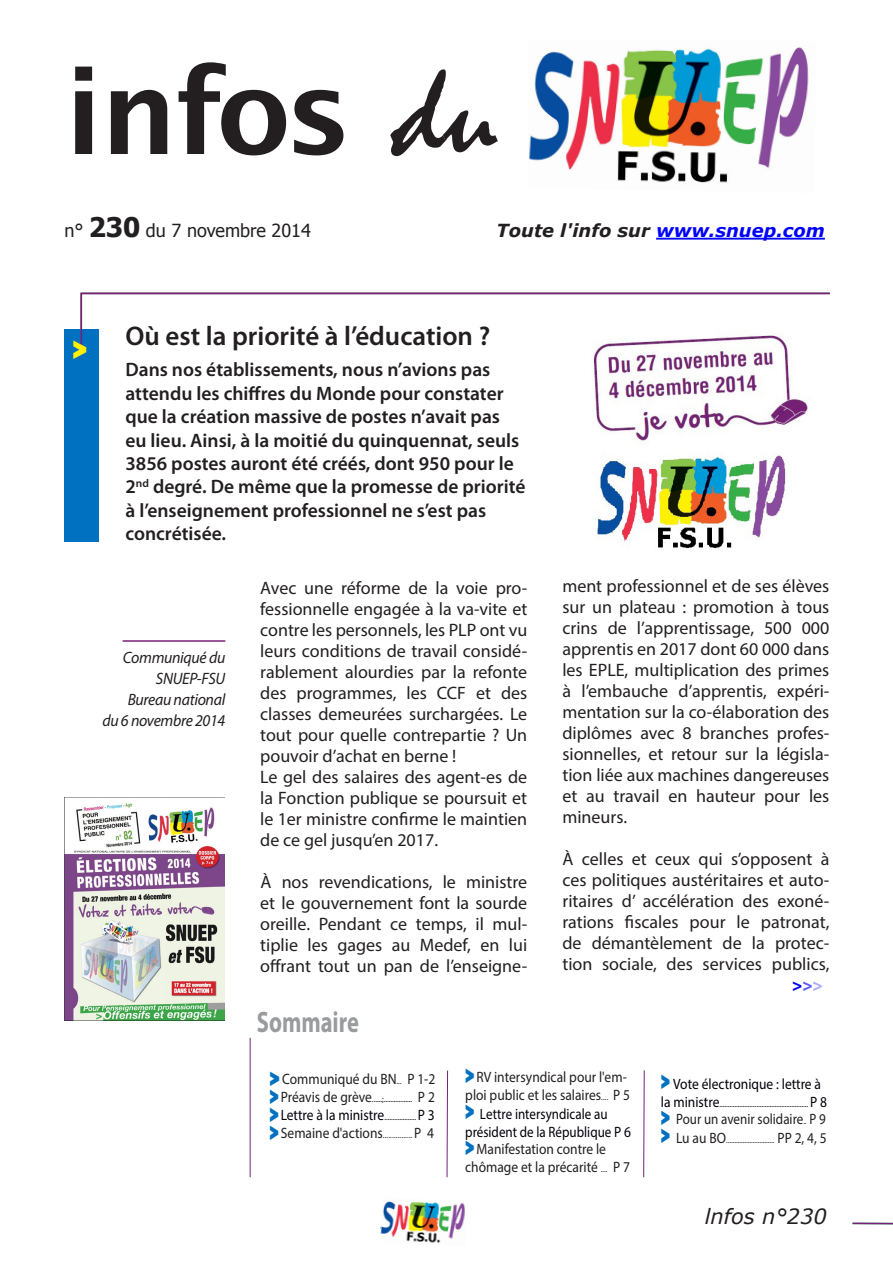
<style>
.page{position:relative;width:893px;height:1263px;background:#fff}
.page>*{position:absolute;margin:0;border:0;box-sizing:border-box;transform-origin:0 0}
.t1{font:600 117px "Lucida Sans";letter-spacing:-.035em;color:#231f20}
.t2{font:700 29.7px "Myriad Pro";color:#999b9e;scale:.76 1}
.Titre_couv{font:600 27px "Myriad Pro";color:#231f20}
.t3{font:27px "Latin Wide";color:#fff101;scale:1.1 1}
.t4{font:italic 21px "Verdana";color:#231f20}
.t5{font:600 19.5px/23.4px "Myriad Pro";color:#231f20}
.t6{font:18px/21px "Myriad Pro";color:#231f20;text-align:justify}
.t7{font:italic 700 18px "Verdana";color:#231f20}
.t8{font:18px "Tahoma";color:#231f20}
.texte{font:900 17.85px "Myriad Pro";color:#00f}
.réserve{font:italic 16.5px/21px "Myriad Pro";letter-spacing:-.02em;color:#231f20;text-align:right;scale:.96 1}
.sommaire{font:15px/18px "Myriad Pro";color:#231f20;scale:.9 1}
.sommaire-2{font:15px/18px "Myriad Pro";color:#00000a;scale:.9 1}
.sommaire-3{font:15px/18px "Myriad Pro";color:#00000a;scale:.87 1}
.sommaire-4{font:15px "Myriad Pro";color:#231f20;scale:.87 1}
.sommaire-5{font:9px "Myriad Pro";color:#00000a;scale:.9 1}
.sommaire-6{font:9px "Myriad Pro";color:#231f20;scale:.9 1}
.s1{font-family:"Mistral";font-weight:400;font-size:129px}
.s2{font-weight:700;font-size:27px}
.s3{color:#00f}
.s4{color:#5959ff}
.s5{color:#ababff}
.s6{font-family:"Latin Wide";font-size:21px;color:#0070c0}
.s7{font-size:9px}
.s8{font-size:15px;color:#231f20}
.s9{color:#231f20}
.s10{font-size:9px;color:#231f20}
.s11{font-size:15px}
</style>
<div class="page">
<img style="left:529px;top:47px;width:280px;height:136px">
<img style="left:380px;top:1201px;width:85px;height:42px">
<hr style="left:656px;top:238px;width:169px;height:2px;background:#00f">
<div style="left:64px;top:329px;width:34px;height:213px;background:#0070c0"></div>
<svg style="left:80px;top:292px;width:750px;height:55px"></svg>
<svg style="left:446px;top:1070px;width:2px;height:108px"></svg>
<hr style="left:250px;top:1038px;width:1px;height:139px;background:#772075">
<svg style="left:643px;top:1070px;width:2px;height:108px"></svg>
<hr style="left:852px;top:1222px;width:41px;height:2px;background:#772075">
<hr style="left:123px;top:640px;width:102px;height:2px;background:#772075">
<img style="left:583px;top:329px;width:240px;height:220px">
<img style="left:65px;top:797px;width:160px;height:223px">
<p class="t1" style="left:65px;top:45px;width:434px">infos <span class="s1">du</span></p>
<p class="t8" style="left:65px;top:219px;width:248px">n° <span class="s2">230</span> du 7 novembre 2014</p>
<p class="t7" style="left:497px;top:219px;width:330px">Toute l'info sur <span class="s3">www.snuep.com</span></p>
<p class="t3" style="left:72px;top:333px;width:15px">&gt;</p>
<p class="Titre_couv" style="left:125px;top:318px;width:366px">Où est la priorité à l’éducation ?</p>
<p class="t5" style="left:125px;top:358px;width:402px">Dans nos établissements, nous n’avions pas attendu les chiffres du Monde pour constater que la création massive de postes n’avait pas eu lieu. Ainsi, à la moitié du quinquennat, seuls 3856 postes auront été créés, dont 950 pour le 2<sup>nd</sup> degré. De même que la promesse de priorité à l’enseignement professionnel ne s’est pas concrétisée.</p>
<p class="réserve" style="left:102px;top:647px;width:130px">Communiqué du<br>SNUEP-FSU<br>Bureau national<br>du 6 novembre 2014</p>
<p class="t6" style="left:260px;top:577px;width:269px">Avec une réforme de la voie pro&shy;fessionnelle engagée à la va-vite et contre les personnels, les PLP ont vu leurs conditions de travail considé&shy;rablement alourdies par la refonte des programmes, les CCF et des classes demeurées surchargées. Le tout pour quelle contrepartie ? Un pouvoir d’achat en berne !</p>
<p class="t6" style="left:260px;top:766px;width:269px">Le gel des salaires des agent-es de la Fonction publique se poursuit et le 1er ministre confirme le maintien de ce gel jusqu’en 2017.</p>
<p class="t6" style="left:260px;top:871px;width:269px">À nos revendications, le ministre et le gouvernement font la sourde oreille. Pendant ce temps, il mul&shy;tiplie les gages au Medef, en lui offrant tout un pan de l’enseigne-</p>
<p class="t6" style="left:562px;top:575px;width:269px">ment professionnel et de ses élèves sur un plateau : promotion à tous crins de l’apprentissage, 500 000 apprentis en 2017 dont 60 000 dans les EPLE, multiplication des primes à l’embauche d’apprentis, expéri&shy;mentation sur la co-élaboration des diplômes avec 8 branches profes&shy;sionnelles, et retour sur la législa&shy;tion liée aux machines dangereuses et au travail en hauteur pour les mineurs.</p>
<p class="t6" style="left:562px;top:848px;width:269px">À celles et ceux qui s’opposent à ces politiques austéritaires et auto&shy;ritaires d’ accélération des exoné&shy;rations fiscales pour le patronat, de démantèlement de la protec&shy;tion sociale, des services publics,</p>
<p class="texte" style="left:792px;top:974px;width:32px">&gt;<span class="s4">&gt;</span><span class="s5">&gt;</span></p>
<p class="t2" style="left:257px;top:1002px;width:136px">Sommaire</p>
<p class="sommaire" style="left:270px;top:1070px;width:186px"><span class="s6">&gt;</span>Communiqué du BN<span class="s7">...</span> P 1-2</p>
<p class="sommaire-5" style="left:270px;top:1094px;width:185px"><span class="s6">&gt;</span> <span class="s8">Préavis de grève</span>......;................. <span class="s8">P 2</span></p>
<p class="sommaire-2" style="left:270px;top:1106px;width:185px"><span class="s6">&gt;</span>Lettre à la ministre<span class="s7">...................</span> P 3 <span class="s6">&gt;</span><span class="s9">Semaine d'actions</span><span class="s10">................</span> <span class="s9">P 4</span></p>
<p class="sommaire" style="left:465px;top:1068px;width:185px"><span class="s6">&gt;</span> RV intersyndical pour l'em&shy;ploi public et les salaires<span class="s7">....</span> P 5</p>
<p class="sommaire-3" style="left:465px;top:1105px;width:192px"><span class="s6">&gt;</span> Lettre intersyndicale au président de la République P 6</p>
<p class="sommaire" style="left:465px;top:1140px;width:185px"><span class="s6">&gt;</span> Manifestation contre le chômage et la précarité <span class="s7">....</span> P 7</p>
<p class="sommaire-2" style="left:661px;top:1075px;width:179px"><span class="s6">&gt;</span> Vote électronique : lettre à</p>
<p class="sommaire-5" style="left:661px;top:1099px;width:186px"><span class="s11">la ministre</span>..................................................... <span class="s11">P 8</span></p>
<p class="sommaire-4" style="left:661px;top:1110px;width:191px"><span class="s6">&gt;</span> Pour un avenir solidaire<span class="s7">..</span> P 9</p>
<p class="sommaire-6" style="left:661px;top:1135px;width:186px"><span class="s6">&gt;</span> <span class="s11">Lu au BO</span>............................. <span class="s11">PP 2, 4, 5</span></p>
<p class="t4" style="left:705px;top:1203px;width:124px">lnfos n°230</p>
</div>
